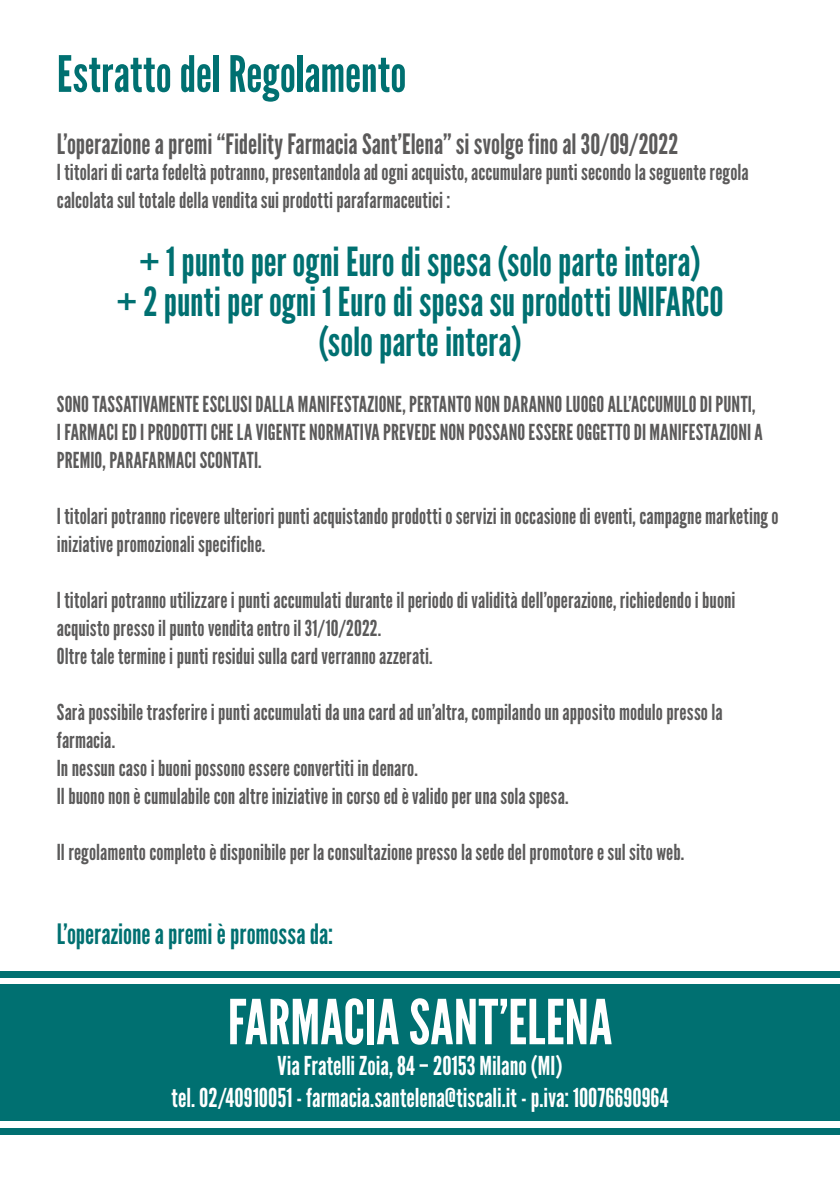
<style>
.page{position:relative;width:840px;height:1191px;background:#fff}
.page>*{position:absolute;margin:0;border:0;box-sizing:border-box;transform-origin:0 0}
.t1{font:61.8px "League Gothic";letter-spacing:.005em;color:#fff}
.t2{font:50px "League Gothic";color:#007071}
.t3{font:40px/40px "League Gothic";color:#007071;text-align:center}
.t4{font:28px "League Gothic";color:#5b5a5a}
.t5{font:28px "League Gothic";letter-spacing:-.005em;color:#007071}
.t6{font:26px/31.2px "League Gothic";color:#fff;text-align:center}
.t7{font:22px/28px "League Gothic";letter-spacing:.005em;color:#5b5a5a}
</style>
<div class="page">
<hr style="left:0;top:189px;width:1px;height:103px;background:#007071">
<div style="left:0;top:1127px;width:839px;height:7px;background:#007071"></div>
<div style="left:0;top:971px;width:839px;height:6px;background:#007071"></div>
<div style="left:0;top:984px;width:839px;height:137px;background:#007071"></div>
<h2 class="t2" style="left:57px;top:44px;width:351px">Estratto del Regolamento</h2>
<p class="t4" style="left:57px;top:127px;width:622px">L’operazione a premi “Fidelity Farmacia Sant’Elena” si svolge fino al 30/09/2022</p>
<p class="t7" style="left:57px;top:158px;width:693px">I titolari di carta fedeltà potranno, presentandola ad ogni acquisto, accumulare punti secondo la seguente regola calcolata sul totale della vendita sui prodotti parafarmaceutici :</p>
<h3 class="t3" style="left:116px;top:242px;width:608px">+ 1 punto per ogni Euro di spesa (solo parte intera)<br>+ 2 punti per ogni 1 Euro di spesa su prodotti UNIFARCO (solo parte intera)</h3>
<p class="t7" style="left:57px;top:390px;width:707px">SONO TASSATIVAMENTE ESCLUSI DALLA MANIFESTAZIONE, PERTANTO NON DARANNO LUOGO ALL’ACCUMULO DI PUNTI,<br>I FARMACI ED I PRODOTTI CHE LA VIGENTE NORMATIVA PREVEDE NON POSSANO ESSERE OGGETTO DI MANIFESTAZIONI A<br>PREMIO, PARAFARMACI SCONTATI.</p>
<p class="t7" style="left:57px;top:502px;width:722px">I titolari potranno ricevere ulteriori punti acquistando prodotti o servizi in occasione di eventi, campagne marketing o iniziative promozionali specifiche.</p>
<p class="t7" style="left:57px;top:586px;width:679px">I titolari potranno utilizzare i punti accumulati durante il periodo di validità dell’operazione, richiedendo i buoni acquisto presso il punto vendita entro il 31/10/2022.<br>Oltre tale termine i punti residui sulla card verranno azzerati.</p>
<p class="t7" style="left:57px;top:698px;width:666px">Sarà possibile trasferire i punti accumulati da una card ad un’altra, compilando un apposito modulo presso la farmacia.<br>In nessun caso i buoni possono essere convertiti in denaro.<br>Il buono non è cumulabile con altre iniziative in corso ed è valido per una sola spesa.</p>
<p class="t7" style="left:57px;top:838px;width:628px">Il regolamento completo è disponibile per la consultazione presso la sede del promotore e sul sito web.</p>
<p class="t5" style="left:57px;top:917px;width:278px">L’operazione a premi è promossa da:</p>
<h1 class="t1" style="left:227px;top:985px;width:386px">FARMACIA SANT’ELENA</h1>
<p class="t6" style="left:171px;top:1050px;width:498px">Via Fratelli Zoia, 84 – 20153 Milano (MI)<br>tel. 02/40910051 - farmacia.santelena@tiscali.it - p.iva: 10076690964</p>
</div>
